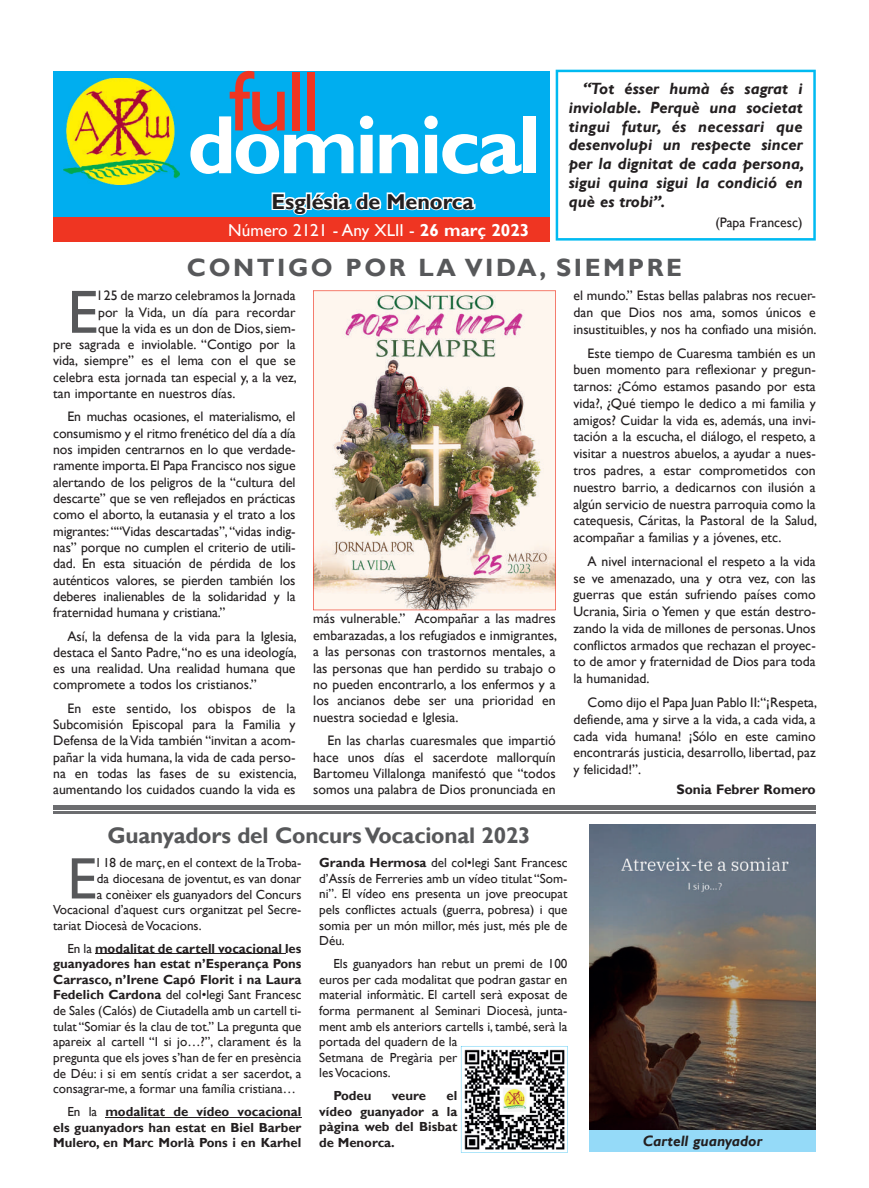
<style>
.page{position:relative;width:869px;height:1188px;background:#fff}
.page>*{position:absolute;margin:0;border:0;box-sizing:border-box;transform-origin:0 0}
.t1{font:86.12px "Gill Sans";color:#ef3522}
.t2{font:700 83.25px "Gill Sans";letter-spacing:-.04em;color:#fff}
.t3{font:61.38px "Gill Sans";color:#57585a}
.t4{font:59px "Gill Sans";color:#57585a}
.t5{font:700 25px "Gill Sans";letter-spacing:.1em;color:#57585a}
.t6{font:700 22.5px "Gill Sans";letter-spacing:-.01em;color:#57585a}
.t7{font:700 21.5px "Gill Sans";color:#231f20}
.t8{font:17.25px "Gill Sans";color:#fff}
.t9{font:italic 700 16.25px/18.8px "Gill Sans";color:#231f20;text-align:justify}
.t10{font:italic 700 15px "Gill Sans";color:#231f20}
.t11{font:13.75px/16.8px "Gill Sans";color:#231f20;text-align:justify}
.t12{font:700 13.75px "Gill Sans";color:#231f20}
.t13{font:13.12px/15.6px "Gill Sans";color:#231f20;text-align:justify}
.t14{font:700 13.12px/15.6px "Gill Sans";color:#231f20;text-align:justify}
.s1{font-weight:700}
.s2{font-weight:400}
</style>
<div class="page">
<div style="left:53px;top:71px;width:496px;height:171px;background:#00aeef"></div>
<svg style="left:271px;top:192px;width:205px;height:23px"></svg>
<div style="left:53px;top:217px;width:496px;height:25px;background:#ef3522"></div>
<img style="left:64px;top:78px;width:115px;height:106px">
<hr style="left:95px;top:952px;width:190px;height:1px;background:#231f20">
<hr style="left:105px;top:1116px;width:196px;height:1px;background:#231f20">
<svg style="left:555px;top:70px;width:260px;height:170px"></svg>
<img style="left:589px;top:824px;width:226px;height:305px">
<hr style="left:53px;top:805px;width:762px;height:2px;background:#6c6d70">
<hr style="left:53px;top:808px;width:762px;height:1px;background:#6c6d70">
<hr style="left:53px;top:810px;width:762px;height:3px;background:#6c6d70">
<img style="left:313px;top:290px;width:242px;height:320px">
<div style="left:589px;top:1130px;width:226px;height:21px;background:#95daf8"></div>
<svg style="left:460px;top:1046px;width:107px;height:106px"></svg>
<h1 class="t1" style="left:229px;top:51px;width:93px">full</h1>
<h2 class="t2" style="left:187px;top:95px;width:354px">dominical</h2>
<h3 class="t7" style="left:271px;top:188px;width:204px">Església de Menorca</h3>
<p class="t8" style="left:228px;top:220px;width:302px">Número 2121 - Any XLII - <span class="s1">26 març 2023</span></p>
<p class="t9" style="left:568px;top:80px;width:237px;text-indent:14px">“Tot ésser humà és sagrat i inviolable. Perquè una societat tingui futur, és necessari que desenvolupi un respecte sincer per la dignitat de cada persona, sigui quina sigui la condició en què es trobi”.</p>
<p class="t11" style="left:715px;top:215px;width:89px">(Papa Francesc)</p>
<h3 class="t5" style="left:187px;top:253px;width:496px">CONTIGO POR LA VIDA, SIEMPRE</h3>
<h3 class="t3" style="left:67px;top:276px;width:32px">E</h3>
<p class="t11" style="left:98px;top:287px;width:199px">l 25 de marzo celebramos la Jornada</p>
<p class="t11" style="left:98px;top:304px;width:199px">por la Vida, un día para recordar</p>
<p class="t11" style="left:98px;top:320px;width:199px">que la vida es un don de Dios, siem-</p>
<p class="t11" style="left:53px;top:336px;width:244px">pre sagrada e inviolable. “Contigo por la</p>
<p class="t11" style="left:53px;top:352px;width:244px">vida, siempre” es el lema con el que se</p>
<p class="t11" style="left:53px;top:369px;width:245px">celebra esta jornada tan especial y, a la vez,</p>
<p class="t11" style="left:53px;top:385px;width:184px">tan importante en nuestros días.</p>
<p class="t11" style="left:53px;top:409px;width:244px;line-height:16.2px;text-indent:14px">En muchas ocasiones, el materialismo, el consumismo y el ritmo frenético del día a día nos impiden centrarnos en lo que verdade&shy;ramente importa. El Papa Francisco nos sigue alertando de los peligros de la “cultura del descarte” que se ven reflejados en prácticas como el aborto, la eutanasia y el trato a los migrantes: ““Vidas descartadas”, “vidas indig&shy;nas” porque no cumplen el criterio de utili&shy;dad. En esta situación de pérdida de los auténticos valores, se pierden también los deberes inalienables de la solidaridad y la fraternidad humana y cristiana.”</p>
<p class="t11" style="left:53px;top:628px;width:245px;line-height:16.2px;text-indent:14px">Así, la defensa de la vida para la Iglesia, destaca el Santo Padre,“no es una ideología, es una realidad. Una realidad humana que compromete a todos los cristianos.”</p>
<p class="t11" style="left:53px;top:700px;width:245px;line-height:16.2px;text-indent:14px">En este sentido, los obispos de la Subcomisión Episcopal para la Familia y Defensa de la Vida también “invitan a acom&shy;pañar la vida humana, la vida de cada perso&shy;na en todas las fases de su existencia, aumentando los cuidados cuando la vida es</p>
<p class="t11" style="left:313px;top:610px;width:245px;line-height:16.4px">más vulnerable.” Acompañar a las madres embarazadas, a los refugiados e inmigrantes, a las personas con trastornos mentales, a las personas que han perdido su trabajo o no pueden encontrarlo, a los enfermos y a los ancianos debe ser una prioridad en nuestra sociedad e Iglesia.</p>
<p class="t11" style="left:313px;top:732px;width:244px;line-height:16.4px;text-indent:14px">En las charlas cuaresmales que impartió hace unos días el sacerdote mallorquín Bartomeu Villalonga manifestó que “todos somos una palabra de Dios pronunciada en</p>
<h3 class="t6" style="left:107px;top:821px;width:424px">Guanyadors del Concurs Vocacional 2023</h3>
<p class="t11" style="left:573px;top:287px;width:244px">el mundo.” Estas bellas palabras nos recuer&shy;dan que Dios nos ama, somos únicos e insustituibles, y nos ha confiado una misión.</p>
<p class="t11" style="left:573px;top:345px;width:245px;text-indent:14px">Este tiempo de Cuaresma también es un buen momento para reflexionar y pregun&shy;tarnos: ¿Cómo estamos pasando por esta vida?, ¿Qué tiempo le dedico a mi familia y amigos? Cuidar la vida es, además, una invi&shy;tación a la escucha, el diálogo, el respeto, a visitar a nuestros abuelos, a ayudar a nues&shy;tros padres, a estar comprometidos con nuestro barrio, a dedicarnos con ilusión a algún servicio de nuestra parroquia como la catequesis, Cáritas, la Pastoral de la Salud, acompañar a familias y a jóvenes, etc.</p>
<p class="t11" style="left:573px;top:553px;width:244px;text-indent:14px">A nivel internacional el respeto a la vida se ve amenazado, una y otra vez, con las guerras que están sufriendo países como Ucrania, Siria o Yemen y que están destro&shy;zando la vida de millones de personas. Unos conflictos armados que rechazan el proyec&shy;to de amor y fraternidad de Dios para toda la humanidad.</p>
<p class="t11" style="left:573px;top:694px;width:245px;text-indent:14px">Como dijo el Papa Juan Pablo II:“¡Respeta, defiende, ama y sirve a la vida, a cada vida, a cada vida humana! ¡Sólo en este camino encontrarás justicia, desarrollo, libertad, paz y felicidad!”.</p>
<p class="t12" style="left:676px;top:781px;width:141px">Sonia Febrer Romero</p>
<h3 class="t4" style="left:67px;top:844px;width:31px">E</h3>
<p class="t13" style="left:97px;top:855px;width:206px">l 18 de març, en el context de la Troba-</p>
<p class="t13" style="left:97px;top:870px;width:206px">da diocesana de joventut, es van donar</p>
<p class="t13" style="left:97px;top:886px;width:206px">a conèixer els guanyadors del Concurs</p>
<p class="t13" style="left:53px;top:901px;width:250px">Vocacional d’aquest curs organitzat pel Secre-</p>
<p class="t13" style="left:53px;top:917px;width:150px">tariat Diocesà de Vocacions.</p>
<p class="t13" style="left:53px;top:940px;width:250px;text-indent:14px">En la <span class="s1">modalitat de cartell vocacional les guanyadores han estat n’Esperança Pons Carrasco, n’Irene Capó Florit i na Laura Fedelich Cardona</span> del col•legi Sant Francesc de Sales (Calós) de Ciutadella amb un cartell ti&shy;tulat “Somiar és la clau de tot.” La pregunta que apareix al cartell “I si jo…?”, clarament és la pregunta que els joves s’han de fer en presència de Déu: i si em sentís cridat a ser sacerdot, a consagrar-me, a formar una família cristiana…</p>
<p class="t14" style="left:53px;top:1103px;width:250px;text-indent:14px"><span class="s2">En la</span> modalitat de vídeo vocacional els guanyadors han estat en Biel Barber Mulero, en Marc Morlà Pons i en Karhel</p>
<p class="t13" style="left:319px;top:854px;width:250px"><span class="s1">Granda Hermosa</span> del col•legi Sant Francesc d’Assís de Ferreries amb un vídeo titulat “Som&shy;ni”. El vídeo ens presenta un jove preocupat pels conflictes actuals (guerra, pobresa) i que somia per un món millor, més just, més ple de Déu.</p>
<p class="t13" style="left:319px;top:955px;width:250px;text-align:left;text-indent:14px">Els guanyadors han rebut un premi de 100 euros per cada modalitat que podran gastar en material informàtic. El cartell serà exposat de forma permanent al Seminari Diocesà, junta&shy;ment amb els anteriors cartells i, també, serà la portada del quadern de la<br>Setmana de Pregària per<br>les Vocacions.</p>
<p class="t14" style="left:333px;top:1087px;width:39px">Podeu</p>
<p class="t14" style="left:391px;top:1087px;width:36px">veure</p>
<p class="t14" style="left:319px;top:1087px;width:140px;text-indent:127px">el vídeo guanyador a la pàgina web del Bisbat de Menorca.</p>
<p class="t10" style="left:642px;top:1132px;width:121px">Cartell guanyador</p>
</div>
